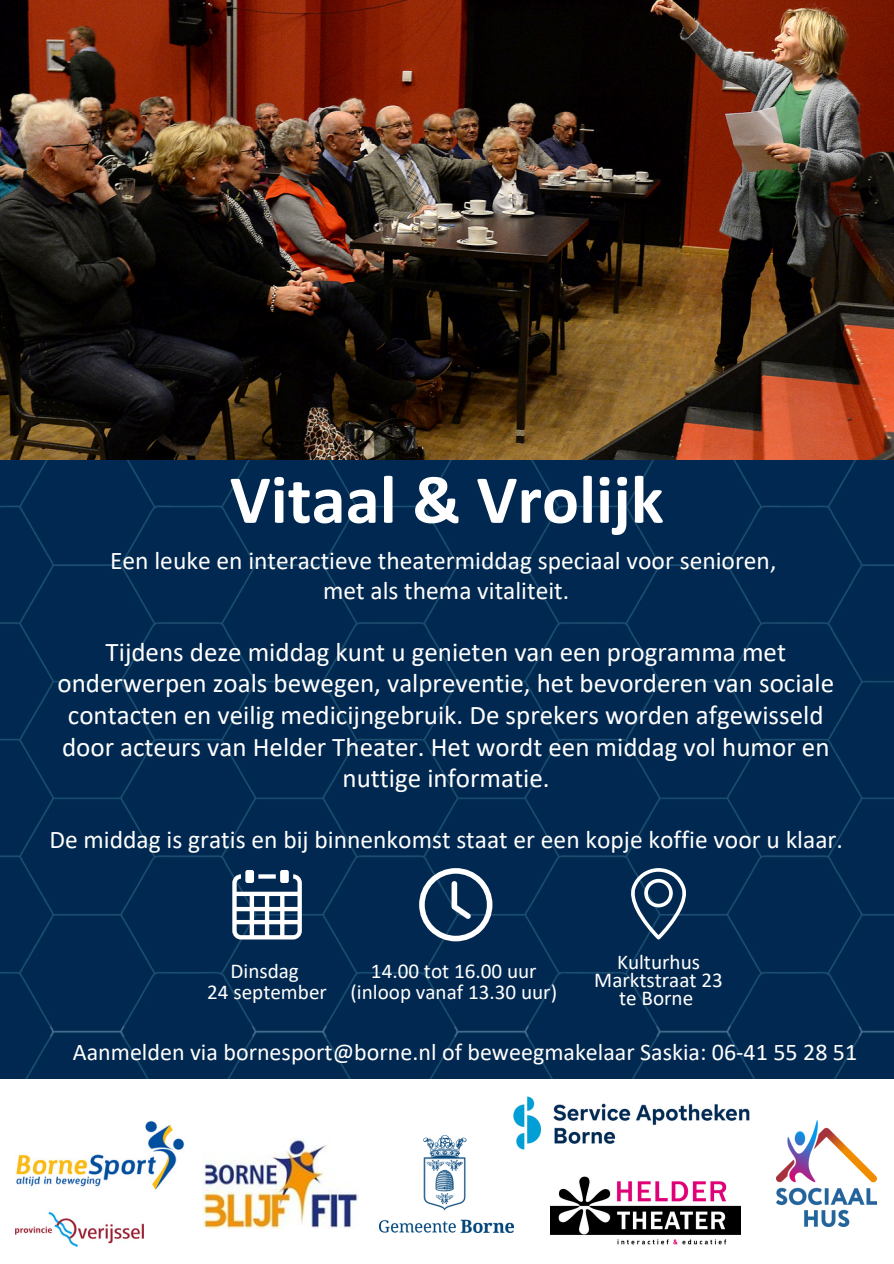
<style>
.page{position:relative;width:894px;height:1264px;background:#fff}
.page>*{position:absolute;margin:0;border:0;box-sizing:border-box;transform-origin:0 0}
.t1{font:700 69px "Calibri";color:#fff}
.t2{font:27px/31.5px "Calibri";color:#fff;text-align:center}
.t3{font:25.5px/30.3px "Calibri";color:#fff;text-align:center}
.t4{font:24px "Calibri";color:#fff}
.t5{font:21.15px "Calibri";color:#fff}
</style>
<div class="page">
<div style="left:0;top:459px;width:893px;height:619px;background:#002850"></div>
<svg style="left:419px;top:868px;width:73px;height:73px"></svg>
<svg style="left:232px;top:870px;width:70px;height:69px"></svg>
<svg style="left:631px;top:868px;width:54px;height:71px"></svg>
<img style="left:379px;top:1135px;width:134px;height:97px">
<img style="left:776px;top:1120px;width:100px;height:105px">
<img style="left:16px;top:1121px;width:168px;height:68px">
<img style="left:0;top:0;width:893px;height:459px">
<img style="left:203px;top:1138px;width:155px;height:90px">
<img style="left:15px;top:1212px;width:128px;height:34px">
<img style="left:550px;top:1176px;width:190px;height:69px">
<img style="left:513px;top:1096px;width:236px;height:53px">
<p class="t1" style="left:230px;top:471px;width:435px">Vitaal &amp; Vrolijk</p>
<p class="t3" style="left:110px;top:547px;width:667px">Een leuke en interactieve theatermiddag speciaal voor senioren, met als thema vitaliteit.</p>
<p class="t2" style="left:57px;top:638px;width:778px">Tijdens deze middag kunt u genieten van een programma met onderwerpen zoals bewegen, valpreventie, het bevorderen van sociale contacten en veilig medicijngebruik. De sprekers worden afgewisseld door acteurs van Helder Theater. Het wordt een middag vol humor en nuttige informatie.</p>
<p class="t3" style="left:49px;top:826px;width:794px">De middag is gratis en bij binnenkomst staat er een kopje koffie voor u klaar.</p>
<p class="t5" style="left:617px;top:953px;width:84px">Kulturhus</p>
<p class="t5" style="left:594px;top:971px;width:130px">Marktstraat 23</p>
<p class="t5" style="left:619px;top:989px;width:75px">te Borne</p>
<p class="t4" style="left:73px;top:1041px;width:785px">Aanmelden via bornesport@borne.nl of beweegmakelaar Saskia: 06-41 55 28 51</p>
<p class="t5" style="left:230px;top:962px;width:70px">Dinsdag</p>
<p class="t5" style="left:207px;top:982px;width:121px">24 september</p>
<p class="t5" style="left:371px;top:962px;width:167px">14.00 tot 16.00 uur</p>
<h3 class="t5" style="left:350px;top:982px;width:208px">(inloop vanaf 13.30 uur)</h3>
</div>
